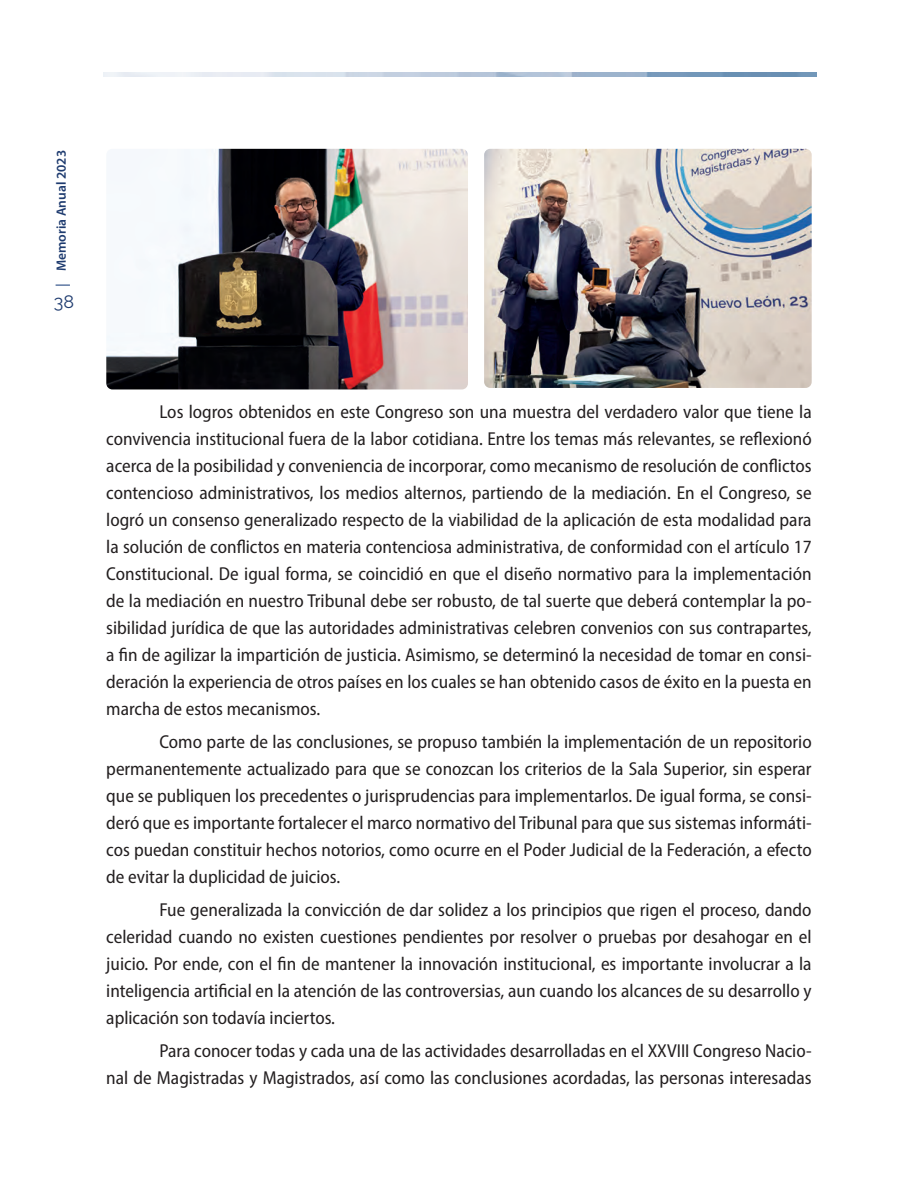
<style>
.page{position:relative;width:918px;height:1188px;background:#fff}
.page>*{position:absolute;margin:0;border:0;box-sizing:border-box;transform-origin:0 0}
.t1{font:semi-condensed 18.75px/27px "Myriad Pro";color:#231f20;text-align:justify}
.t2{font:18px "Raleway";color:#1e3b6f}
.t3{font:600 13.5px "Myriad Pro";color:#1e3b6f}
</style>
<div class="page">
<svg style="left:56px;top:284px;width:14px;height:2px"></svg>
<img style="left:104px;top:72px;width:712px;height:5px">
<img style="left:484px;top:149px;width:328px;height:239px">
<img style="left:106px;top:149px;width:362px;height:240px">
<p class="t3" style="left:53px;top:271px;width:123px;rotate:-90deg">Memoria Anual 2023</p>
<p class="t2" style="left:54px;top:292px;width:22px">38</p>
<p class="t1" style="left:106px;top:398px;width:707px;text-indent:53px">Los logros obtenidos en este Congreso son una muestra del verdadero valor que tiene la convivencia institucional fuera de la labor cotidiana. Entre los temas más relevantes, se reflexionó acerca de la posibilidad y conveniencia de incorporar, como mecanismo de resolución de conflictos contencioso administrativos, los medios alternos, partiendo de la mediación. En el Congreso, se logró un consenso generalizado respecto de la viabilidad de la aplicación de esta modalidad para la solución de conflictos en materia contenciosa administrativa, de conformidad con el artículo 17<br>Constitucional. De igual forma, se coincidió en que el diseño normativo para la implementación de la mediación en nuestro Tribunal debe ser robusto, de tal suerte que deberá contemplar la po&shy;sibilidad jurídica de que las autoridades administrativas celebren convenios con sus contrapartes, a fin de agilizar la impartición de justicia. Asimismo, se determinó la necesidad de tomar en consi&shy;deración la experiencia de otros países en los cuales se han obtenido casos de éxito en la puesta en marcha de estos mecanismos.</p>
<p class="t1" style="left:106px;top:728px;width:707px;text-indent:53px">Como parte de las conclusiones, se propuso también la implementación de un repositorio permanentemente actualizado para que se conozcan los criterios de la Sala Superior, sin esperar que se publiquen los precedentes o jurisprudencias para implementarlos. De igual forma, se consi&shy;deró que es importante fortalecer el marco normativo del Tribunal para que sus sistemas informáti&shy;cos puedan constituir hechos notorios, como ocurre en el Poder Judicial de la Federación, a efecto de evitar la duplicidad de juicios.</p>
<p class="t1" style="left:106px;top:896px;width:707px;text-indent:53px">Fue generalizada la convicción de dar solidez a los principios que rigen el proceso, dando celeridad cuando no existen cuestiones pendientes por resolver o pruebas por desahogar en el juicio. Por ende, con el fin de mantener la innovación institucional, es importante involucrar a la inteligencia artificial en la atención de las controversias, aun cuando los alcances de su desarrollo y aplicación son todavía inciertos.</p>
<p class="t1" style="left:106px;top:1037px;width:707px;text-align:right">Para conocer todas y cada una de las actividades desarrolladas en el XXVIII Congreso Nacio-<br>nal de Magistradas y Magistrados, así como las conclusiones acordadas, las personas interesadas</p>
</div>
